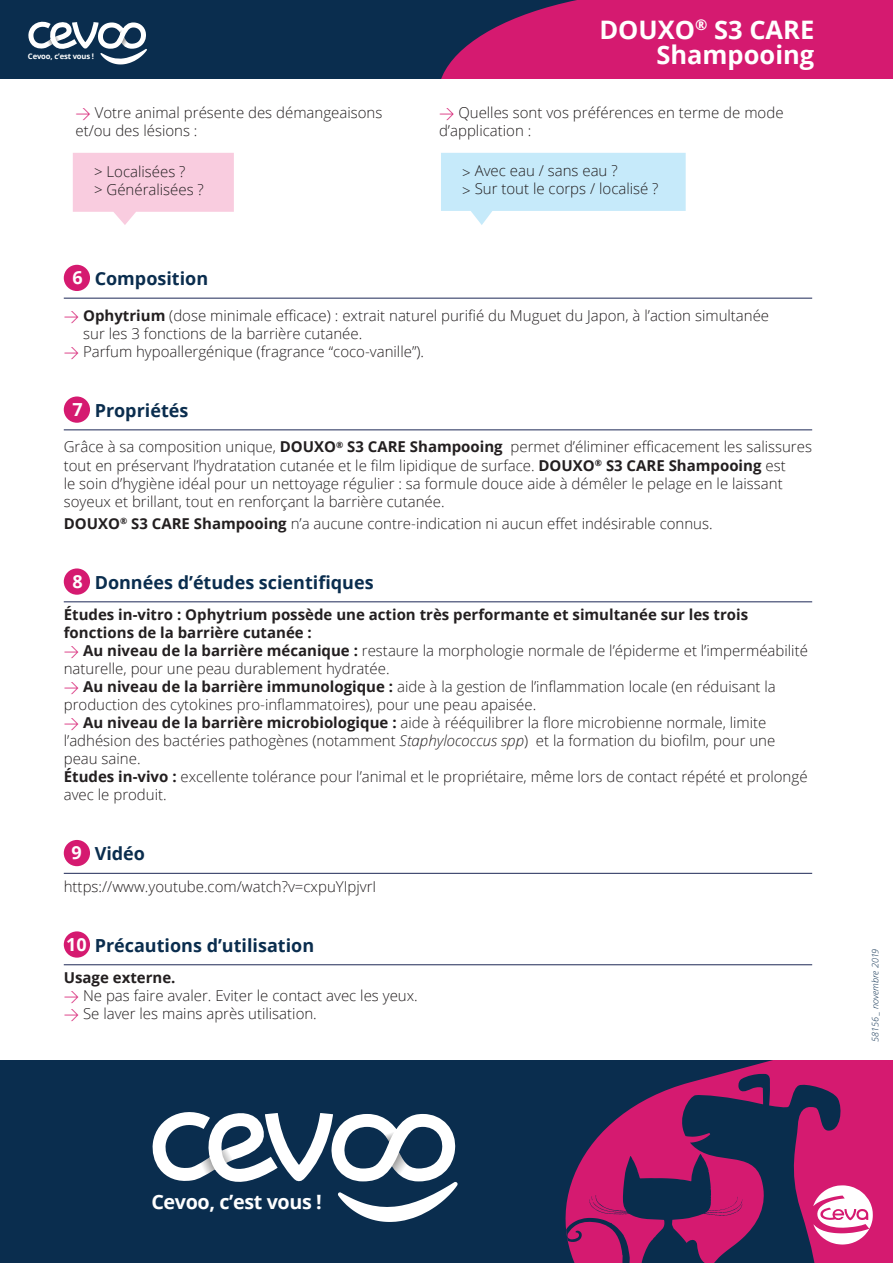
<style>
.page{position:relative;width:893px;height:1263px;background:#fff}
.page>*{position:absolute;margin:0;border:0;box-sizing:border-box;transform-origin:0 0}
.t1{font:700 25.5px "Open Sans";color:#fff}
.t2{font:700 19.8px "Open Sans";letter-spacing:-.02em;color:#fff}
.t3{font:700 18px "Open Sans";color:#0a2d4e}
.t4{font:300 15px/18px "Open Sans";color:#231f20}
.t5{font:italic 300 9px "Open Sans";color:#0a2d4e}
.t6{font:700 7.65px "Open Sans";letter-spacing:-.02em;color:#fff}
.s1{font-family:"DIN";color:#d51a70}
.s2{color:#fff}
.s3{font-weight:700}
.s4{font-style:italic}
</style>
<div class="page">
<div style="left:64px;top:265px;width:26px;height:26px;background:#d51a70;border-radius:50%"></div>
<hr style="left:64px;top:298px;width:748px;height:1px;background:#1d2856">
<div style="left:64px;top:396px;width:26px;height:27px;background:#d51a70;border-radius:50%"></div>
<hr style="left:64px;top:429px;width:748px;height:1px;background:#1d2856">
<div style="left:64px;top:568px;width:26px;height:27px;background:#d51a70;border-radius:50%"></div>
<hr style="left:64px;top:601px;width:748px;height:1px;background:#1d2856">
<div style="left:64px;top:840px;width:26px;height:26px;background:#d51a70;border-radius:50%"></div>
<hr style="left:64px;top:873px;width:748px;height:1px;background:#1d2856">
<div style="left:64px;top:931px;width:26px;height:27px;background:#d51a70;border-radius:50%"></div>
<hr style="left:64px;top:964px;width:748px;height:1px;background:#1d2856">
<div style="left:0;top:0;width:893px;height:79px;background:#0a2d4e"></div>
<svg style="left:441px;top:0;width:452px;height:79px;background:#c01b6c"></svg>
<svg style="left:28px;top:21px;width:119px;height:43px"></svg>
<div style="left:0;top:1061px;width:893px;height:202px;background:#0a2d4e"></div>
<div style="left:721px;top:1061px;width:172px;height:202px;background:#d51a70"></div>
<svg style="left:152px;top:1112px;width:306px;height:110px"></svg>
<svg style="left:565px;top:1074px;width:308px;height:189px"></svg>
<svg style="left:73px;top:153px;width:161px;height:72px"></svg>
<svg style="left:441px;top:153px;width:245px;height:72px"></svg>
<h1 class="t1" style="left:599px;top:11px;width:216px">DOUXO<sup>®</sup> S3 CARE</h1>
<p class="t6" style="left:28px;top:51px;width:68px">Cevoo, c’est vous !</p>
<h1 class="t1" style="left:656px;top:37px;width:159px">Shampooing</h1>
<p class="t4" style="left:75px;top:104px;width:308px"><span class="s1">&gt;</span> Votre animal présente des démangeaisons et/ou des lésions :</p>
<p class="t4" style="left:439px;top:104px;width:346px"><span class="s1">&gt;</span> Quelles sont vos préférences en terme de mode d’application :</p>
<p class="t4" style="left:94px;top:162px;width:111px">&gt; Localisées ?<br>&gt; Généralisées ?</p>
<p class="t4" style="left:462px;top:162px;width:198px">&gt; Avec eau / sans eau ?<br>&gt; Sur tout le corps / localisé ?</p>
<p class="t3" style="left:72px;top:266px;width:137px"><span class="s2">6</span> Composition</p>
<p class="t4" style="left:64px;top:306px;width:707px"><span class="s1">&gt;</span> <span class="s3">Ophytrium</span> (dose minimale efficace) : extrait naturel purifié du Muguet du Japon, à l’action simultanée</p>
<p class="t4" style="left:83px;top:324px;width:281px">sur les 3 fonctions de la barrière cutanée.</p>
<p class="t4" style="left:64px;top:342px;width:362px"><span class="s1">&gt;</span> Parfum hypoallergénique (fragrance “coco-vanille”).</p>
<p class="t3" style="left:72px;top:397px;width:117px"><span class="s2">7</span> Propriétés</p>
<p class="t4" style="left:64px;top:438px;width:750px">Grâce à sa composition unique, <span class="s3">DOUXO</span><sup>®</sup> <span class="s3">S3 CARE Shampooing</span> permet d’éliminer efficacement les salissures tout en préservant l’hydratation cutanée et le film lipidique de surface. <span class="s3">DOUXO</span><sup>®</sup> <span class="s3">S3 CARE Shampooing</span> est<br>le soin d’hygiène idéal pour un nettoyage régulier : sa formule douce aide à démêler le pelage en le laissant soyeux et brillant, tout en renforçant la barrière cutanée.</p>
<p class="t4" style="left:64px;top:514px;width:650px"><span class="s3">DOUXO</span><sup>®</sup> <span class="s3">S3 CARE Shampooing</span> n’a aucune contre-indication ni aucun effet indésirable connus.</p>
<p class="t3" style="left:72px;top:569px;width:303px"><span class="s2">8</span> Données d’études scientifiques</p>
<p class="t4" style="left:64px;top:605px;width:746px"><span class="s3">Études in-vitro : Ophytrium possède une action très performante et simultanée sur les trois fonctions de la barrière cutanée :<br></span><span class="s1">&gt;</span> <span class="s3">Au niveau de la barrière mécanique :</span> restaure la morphologie normale de l’épiderme et l’imperméabilité naturelle, pour une peau durablement hydratée.<br><span class="s1">&gt;</span> <span class="s3">Au niveau de la barrière immunologique :</span> aide à la gestion de l’inflammation locale (en réduisant la production des cytokines pro-inflammatoires), pour une peau apaisée.<br><span class="s1">&gt;</span> <span class="s3">Au niveau de la barrière microbiologique :</span> aide à rééquilibrer la flore microbienne normale, limite l’adhésion des bactéries pathogènes (notamment <span class="s4">Staphylococcus spp</span>) et la formation du biofilm, pour une peau saine.<br><span class="s3">Études in-vivo :</span> excellente tolérance pour l’animal et le propriétaire, même lors de contact répété et prolongé avec le produit.</p>
<p class="t3" style="left:71px;top:841px;width:75px"><span class="s2">9</span> Vidéo</p>
<p class="t4" style="left:64px;top:877px;width:314px">https://www.youtube.com/watch?v=cxpuYIpjvrI</p>
<p class="t3" style="left:66px;top:932px;width:249px"><span class="s2">10</span> Précautions d’utilisation</p>
<p class="t4" style="left:64px;top:968px;width:356px"><span class="s3">Usage externe.<br></span><span class="s1">&gt;</span> Ne pas faire avaler. Eviter le contact avec les yeux. <span class="s1">&gt;</span> Se laver les mains après utilisation.</p>
<p class="t5" style="left:869px;top:1042px;width:95px;rotate:-90deg">58156 _ novembre 2019</p>
<h2 class="t2" style="left:151px;top:1188px;width:172px">Cevoo, c’est vous !</h2>
</div>
